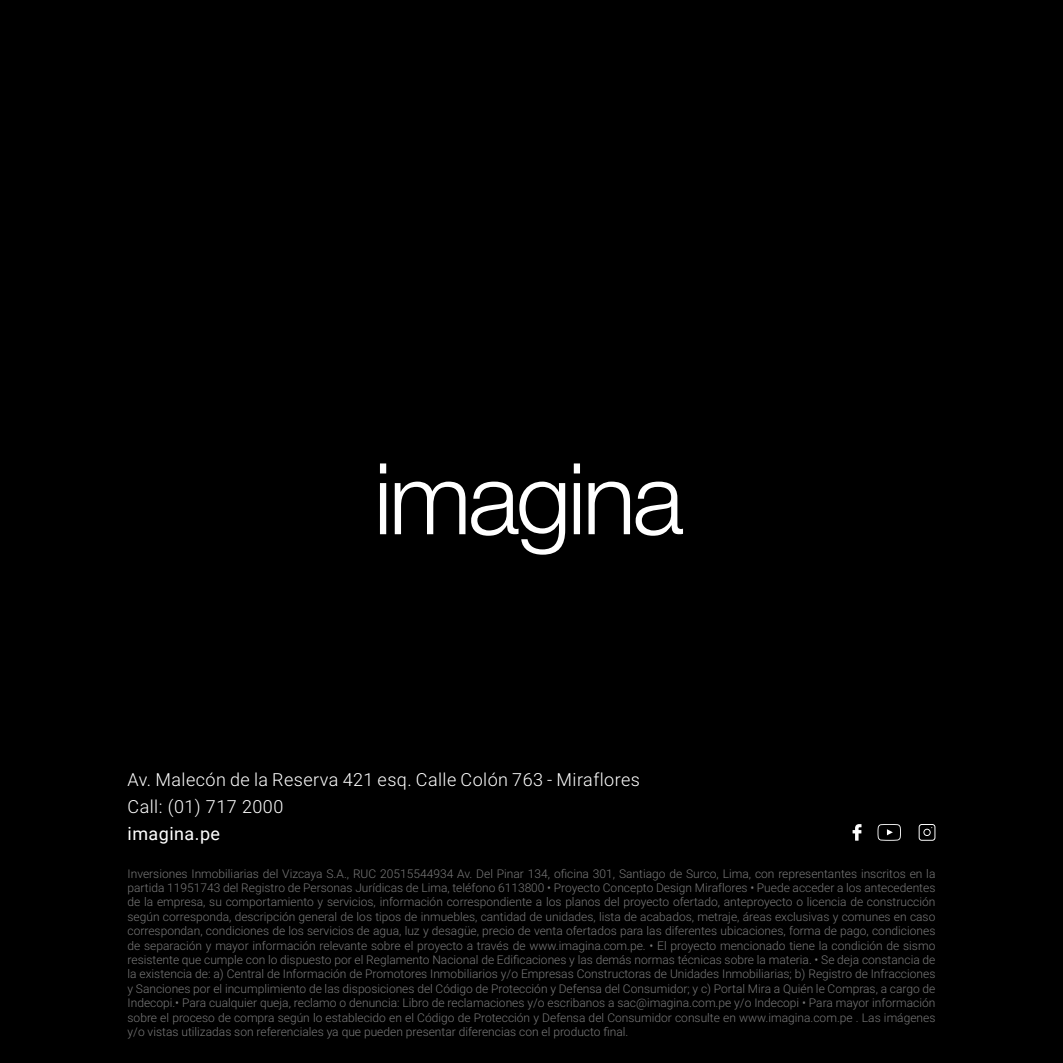
<style>
.page{position:relative;width:1063px;height:1063px;background:#000}
.page>*{position:absolute;margin:0;border:0;box-sizing:border-box;transform-origin:0 0}
.t1{font:300 18px/27px "Roboto";letter-spacing:.025em;color:#fff}
.t2{font:18px "Roboto";letter-spacing:.025em;color:#fff}
.t3{font:300 12px/14.4px "Roboto";color:#797979;text-align:justify}
</style>
<div class="page">
<svg style="left:380px;top:463px;width:6px;height:71px"></svg>
<svg style="left:395px;top:482px;width:70px;height:52px"></svg>
<svg style="left:471px;top:482px;width:94px;height:73px"></svg>
<svg style="left:574px;top:463px;width:6px;height:71px"></svg>
<svg style="left:589px;top:482px;width:41px;height:52px"></svg>
<svg style="left:636px;top:482px;width:47px;height:54px"></svg>
<svg style="left:877px;top:824px;width:24px;height:17px"></svg>
<svg style="left:853px;top:824px;width:9px;height:17px"></svg>
<svg style="left:919px;top:824px;width:16px;height:17px"></svg>
<h1 class="t1" style="left:128px;top:765px;width:514px">Av. Malecón de la Reserva 421 esq. Calle Colón 763 - Miraflores<br>Call: (01) 717 2000</h1>
<h1 class="t2" style="left:128px;top:821px;width:94px">imagina.pe</h1>
<p class="t3" style="left:128px;top:866px;width:809px">Inversiones Inmobiliarias del Vizcaya S.A., RUC 20515544934 Av. Del Pinar 134, oficina 301, Santiago de Surco, Lima, con representantes inscritos en la partida 11951743 del Registro de Personas Jurídicas de Lima, teléfono 6113800 • Proyecto Concepto Design Miraflores • Puede acceder a los antecedentes de la empresa, su comportamiento y servicios, información correspondiente a los planos del proyecto ofertado, anteproyecto o licencia de construcción según corresponda, descripción general de los tipos de inmuebles, cantidad de unidades, lista de acabados, metraje, áreas exclusivas y comunes en caso correspondan, condiciones de los servicios de agua, luz y desagüe, precio de venta ofertados para las diferentes ubicaciones, forma de pago, condiciones de separación y mayor información relevante sobre el proyecto a través de www.imagina.com.pe. • El proyecto mencionado tiene la condición de sismo resistente que cumple con lo dispuesto por el Reglamento Nacional de Edificaciones y las demás normas técnicas sobre la materia. • Se deja constancia de la existencia de: a) Central de Información de Promotores Inmobiliarios y/o Empresas Constructoras de Unidades Inmobiliarias; b) Registro de Infracciones y Sanciones por el incumplimiento de las disposiciones del Código de Protección y Defensa del Consumidor; y c) Portal Mira a Quién le Compras, a cargo de Indecopi.• Para cualquier queja, reclamo o denuncia: Libro de reclamaciones y/o escribanos a sac@imagina.com.pe y/o Indecopi • Para mayor información sobre el proceso de compra según lo establecido en el Código de Protección y Defensa del Consumidor consulte en www.imagina.com.pe . Las imágenes y/o vistas utilizadas son referenciales ya que pueden presentar diferencias con el producto final.</p>
</div>
